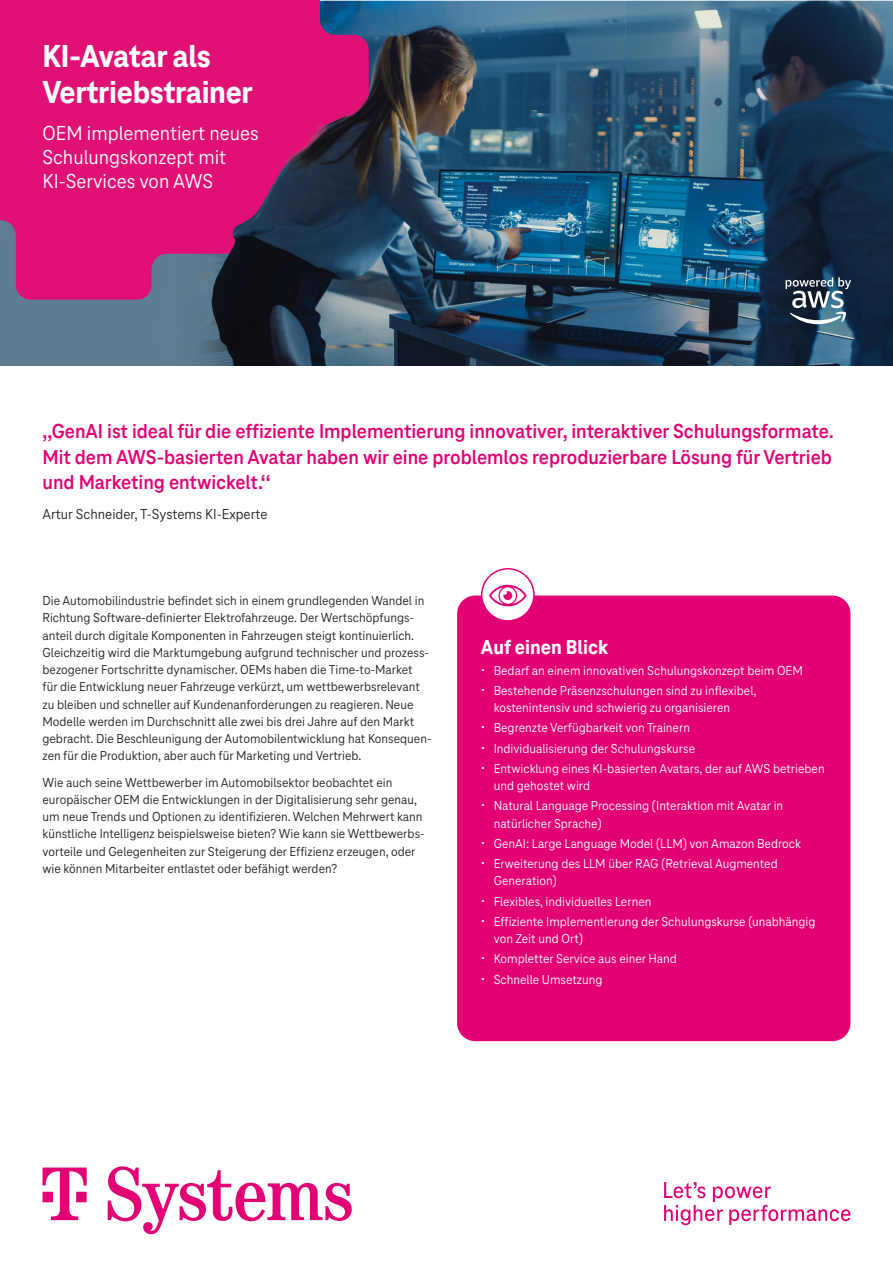
<style>
.page{position:relative;width:893px;height:1263px;background:#fff}
.page>*{position:absolute;margin:0;border:0;box-sizing:border-box;transform-origin:0 0}
.Subheadline_30_Nor_Weiss{font:800 33px/36px "Tele Neo";letter-spacing:-.01em;color:#fff}
.t1{font:700 21px/25.5px "Tele Neo";color:#e20074;text-align:justify}
.Text_14_Nor_Weiss{font:21px/24px "Tele Neo";color:#fff}
.Heading_magenta_01{font:800 21px "Tele Neo";color:#fff}
.t2{font:15px "Tele Neo";color:#231f20}
.Body_copy{font:13.5px/17.2px "Tele Neo";color:#231f20}
.t3{font:13.5px/17.2px "Tele Neo";color:#fff}
.s1{font-size:15px}
</style>
<div class="page">
<img style="left:0;top:0;width:893px;height:365px">
<div style="left:457px;top:596px;width:393px;height:445px;background:#e20074;border-radius:18px"></div>
<svg style="left:43px;top:1166px;width:309px;height:68px"></svg>
<svg style="left:664px;top:1182px;width:186px;height:43px"></svg>
<div style="left:482px;top:569px;width:52px;height:52px;background:#fff;border-radius:50%"></div>
<div style="left:481px;top:568px;width:54px;height:54px;border:2px solid #e20074;border-radius:50%"></div>
<svg style="left:489px;top:584px;width:38px;height:23px"></svg>
<svg style="left:786px;top:277px;width:65px;height:47px"></svg>
<p class="Subheadline_30_Nor_Weiss" style="left:43px;top:39px;width:212px">KI-Avatar als<br>Vertriebstrainer</p>
<p class="Text_14_Nor_Weiss" style="left:43px;top:121px;width:218px">OEM implementiert neues<br>Schulungskonzept mit<br>KI-Services von AWS</p>
<p class="t1" style="left:43px;top:419px;width:793px">‚‚GenAI ist ideal für die effiziente Implementierung innovativer, interaktiver Schulungsformate.<br>Mit dem AWS-basierten Avatar haben wir eine problemlos reproduzierbare Lösung für Vertrieb und Marketing entwickelt.‘‘</p>
<p class="t2" style="left:43px;top:506px;width:227px">Artur Schneider, T-Systems KI-Experte</p>
<p class="Body_copy" style="left:43px;top:592px;width:390px">Die Automobilindustrie befindet sich in einem grundlegenden Wandel in Richtung Software-definierter Elektrofahrzeuge. Der Wertschöpfungs&shy;anteil durch digitale Komponenten in Fahrzeugen steigt kontinuierlich.<br>Gleichzeitig wird die Marktumgebung aufgrund technischer und prozess&shy;bezogener Fortschritte dynamischer. OEMs haben die Time-to-Market<br>für die Entwicklung neuer Fahrzeuge verkürzt, um wettbewerbsrelevant zu bleiben und schneller auf Kundenanforderungen zu reagieren. Neue Modelle werden im Durchschnitt alle zwei bis drei Jahre auf den Markt gebracht. Die Beschleunigung der Automobilentwicklung hat Konsequen&shy;zen für die Produktion, aber auch für Marketing und Vertrieb.</p>
<p class="Body_copy" style="left:43px;top:773px;width:384px">Wie auch seine Wettbewerber im Automobilsektor beobachtet ein europäischer OEM die Entwicklungen in der Digitalisierung sehr genau, um neue Trends und Optionen zu identifizieren. Welchen Mehrwert kann künstliche Intelligenz beispielsweise bieten? Wie kann sie Wettbewerbs&shy;vorteile und Gelegenheiten zur Steigerung der Effizienz erzeugen, oder wie können Mitarbeiter entlastet oder befähigt werden?</p>
<p class="Heading_magenta_01" style="left:481px;top:636px;width:129px">Auf einen Blick</p>
<p class="t3" style="left:481px;top:662px;width:323px"><span class="s1">•</span> Bedarf an einem innovativen Schulungskonzept beim OEM</p>
<p class="t3" style="left:494px;top:682px;width:264px;text-indent:-13px"><span class="s1">•</span> Bestehende Präsenzschulungen sind zu inflexibel, kostenintensiv und schwierig zu organisieren</p>
<p class="t3" style="left:481px;top:719px;width:211px"><span class="s1">•</span> Begrenzte Verfügbarkeit von Trainern</p>
<p class="t3" style="left:481px;top:740px;width:216px"><span class="s1">•</span> Individualisierung der Schulungskurse</p>
<p class="t3" style="left:494px;top:760px;width:332px;text-indent:-13px"><span class="s1">•</span> Entwicklung eines KI-basierten Avatars, der auf AWS betrieben und gehostet wird</p>
<p class="t3" style="left:494px;top:797px;width:291px;text-indent:-13px"><span class="s1">•</span> Natural Language Processing (Interaktion mit Avatar in natürlicher Sprache)</p>
<p class="t3" style="left:481px;top:835px;width:321px"><span class="s1">•</span> GenAI: Large Language Model (LLM) von Amazon Bedrock</p>
<p class="t3" style="left:494px;top:855px;width:286px;text-indent:-13px"><span class="s1">•</span> Erweiterung des LLM über RAG (Retrieval Augmented<br>Generation)</p>
<p class="t3" style="left:481px;top:893px;width:172px"><span class="s1">•</span> Flexibles, individuelles Lernen</p>
<p class="t3" style="left:494px;top:913px;width:323px;text-indent:-13px"><span class="s1">•</span> Effiziente Implementierung der Schulungskurse (unabhängig von Zeit und Ort)</p>
<p class="t3" style="left:481px;top:950px;width:198px"><span class="s1">•</span> Kompletter Service aus einer Hand</p>
<p class="t3" style="left:481px;top:971px;width:123px"><span class="s1">•</span> Schnelle Umsetzung</p>
</div>
